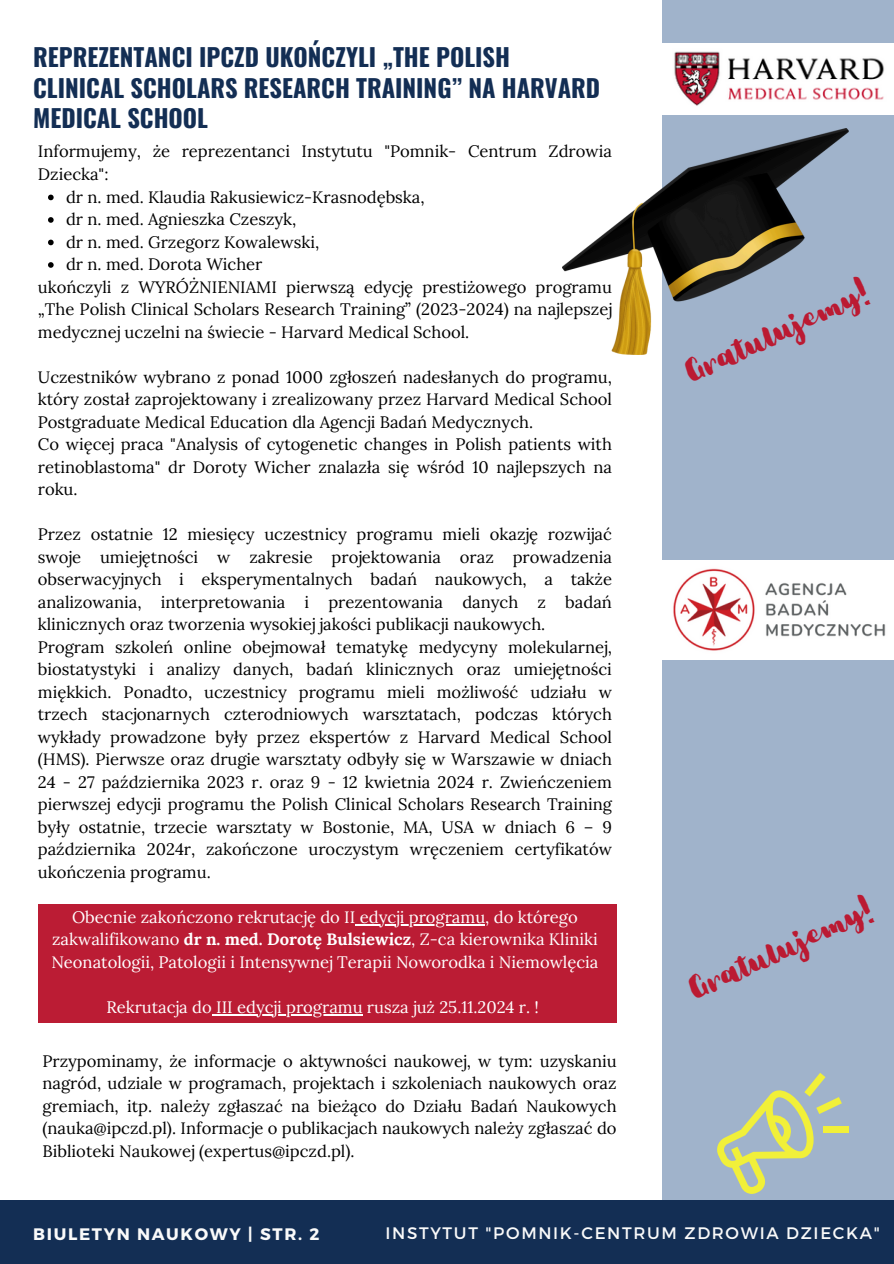
<style>
.page{position:relative;width:894px;height:1264px;background:#fff}
.page>*{position:absolute;margin:0;border:0;box-sizing:border-box;transform-origin:0 0}
.t1{font:35.85px "Bloom Skirt";color:#bb1a32}
.t2{font:700 24.45px/30.3px "Oswald";color:#132e54}
.t3{font:16.65px "Montserrat";letter-spacing:.1em;color:#fafafa}
.t4{font:700 16.65px "Montserrat";letter-spacing:.1em;color:#fafafa}
.t5{font:16.5px/22.5px "Lora";color:#000;text-align:justify}
.t6{font:16.5px/22.5px "Lora";color:#fff}
.s1{font-weight:700}
</style>
<div class="page">
<div style="left:662px;top:0;width:231px;height:1199px;background:#a0b3cb"></div>
<div style="left:0;top:1199px;width:893px;height:64px;background:#132e54"></div>
<img style="left:662px;top:560px;width:231px;height:99px">
<div style="left:38px;top:904px;width:578px;height:119px;background:#bb1a32"></div>
<svg style="left:48px;top:195px;width:6px;height:5px"></svg>
<svg style="left:48px;top:217px;width:6px;height:6px"></svg>
<svg style="left:48px;top:240px;width:6px;height:5px"></svg>
<svg style="left:48px;top:262px;width:6px;height:6px"></svg>
<hr style="left:355px;top:924px;width:130px;height:1px;background:#fff">
<hr style="left:212px;top:1014px;width:150px;height:1px;background:#fff">
<img style="left:662px;top:44px;width:231px;height:70px">
<img style="left:562px;top:129px;width:286px;height:226px">
<svg style="left:717px;top:1073px;width:124px;height:120px"></svg>
<div style="left:823px;top:1126px;width:25px;height:7px;background:#f1f039"></div>
<p class="t2" style="left:33px;top:41px;width:568px">REPREZENTANCI IPCZD UKOŃCZYLI „THE POLISH<br>CLINICAL SCHOLARS RESEARCH TRAINING” NA HARVARD<br>MEDICAL SCHOOL</p>
<p class="t5" style="left:38px;top:140px;width:575px">Informujemy, że reprezentanci Instytutu "Pomnik- Centrum Zdrowia<br>Dziecka":</p>
<h1 class="t5" style="left:66px;top:185px;width:360px">dr n. med. Klaudia Rakusiewicz-Krasnodębska,</h1>
<p class="t5" style="left:66px;top:208px;width:232px">dr n. med. Agnieszka Czeszyk,</p>
<h1 class="t5" style="left:66px;top:230px;width:255px">dr n. med. Grzegorz Kowalewski,</h1>
<p class="t5" style="left:66px;top:253px;width:198px">dr n. med. Dorota Wicher</p>
<h2 class="t5" style="left:38px;top:275px;width:575px">ukończyli z WYRÓŻNIENIAMI pierwszą edycję prestiżowego programu „The Polish Clinical Scholars Research Training” (2023-2024) na najlepszej medycznej uczelni na świecie - Harvard Medical School.</h2>
<p class="t5" style="left:38px;top:365px;width:575px">Uczestników wybrano z ponad 1000 zgłoszeń nadesłanych do programu, który został zaprojektowany i zrealizowany przez Harvard Medical School Postgraduate Medical Education dla Agencji Badań Medycznych.</p>
<p class="t5" style="left:38px;top:433px;width:575px">Co więcej praca "Analysis of cytogenetic changes in Polish patients with retinoblastoma" dr Doroty Wicher znalazła się wśród 10 najlepszych na roku.</p>
<p class="t5" style="left:38px;top:523px;width:575px">Przez ostatnie 12 miesięcy uczestnicy programu mieli okazję rozwijać swoje umiejętności w zakresie projektowania oraz prowadzenia obserwacyjnych i eksperymentalnych badań naukowych, a także analizowania, interpretowania i prezentowania danych z badań klinicznych oraz tworzenia wysokiej jakości publikacji naukowych.</p>
<p class="t5" style="left:38px;top:635px;width:575px">Program szkoleń online obejmował tematykę medycyny molekularnej, biostatystyki i analizy danych, badań klinicznych oraz umiejętności miękkich. Ponadto, uczestnicy programu mieli możliwość udziału w trzech stacjonarnych czterodniowych warsztatach, podczas których wykłady prowadzone były przez ekspertów z Harvard Medical School (HMS). Pierwsze oraz drugie warsztaty odbyły się w Warszawie w dniach 24 - 27 października 2023 r. oraz 9 - 12 kwietnia 2024 r. Zwieńczeniem pierwszej edycji programu the Polish Clinical Scholars Research Training były ostatnie, trzecie warsztaty w Bostonie, MA, USA w dniach 6 – 9 października 2024r, zakończone uroczystym wręczeniem certyfikatów ukończenia programu.</p>
<p class="t6" style="left:72px;top:905px;width:507px">Obecnie zakończono rekrutację do II edycji programu, do którego</p>
<p class="t6" style="left:51px;top:928px;width:548px">zakwalifikowano <span class="s1">dr n. med. Dorotę Bulsiewicz</span>, Z-ca kierownika Kliniki<br>Neonatologii, Patologii i Intensywnej Terapii Noworodka i Niemowlęcia</p>
<p class="t6" style="left:106px;top:995px;width:434px">Rekrutacja do III edycji programu rusza już 25.11.2024 r. !</p>
<p class="t5" style="left:43px;top:1049px;width:575px">Przypominamy, że informacje o aktywności naukowej, w tym: uzyskaniu nagród, udziale w programach, projektach i szkoleniach naukowych oraz gremiach, itp. należy zgłaszać na bieżąco do Działu Badań Naukowych (nauka@ipczd.pl). Informacje o publikacjach naukowych należy zgłaszać do Biblioteki Naukowej (expertus@ipczd.pl).</p>
<p class="t1" style="left:677px;top:353px;width:199px;rotate:-25deg">Gratulujemy!</p>
<p class="t1" style="left:681px;top:970px;width:199px;rotate:-25deg">Gratulujemy!</p>
<p class="t4" style="left:33px;top:1222px;width:287px">BIULETYN NAUKOWY | STR. 2</p>
<p class="t3" style="left:385px;top:1222px;width:495px">INSTYTUT "POMNIK-CENTRUM ZDROWIA DZIECKA"</p>
</div>
